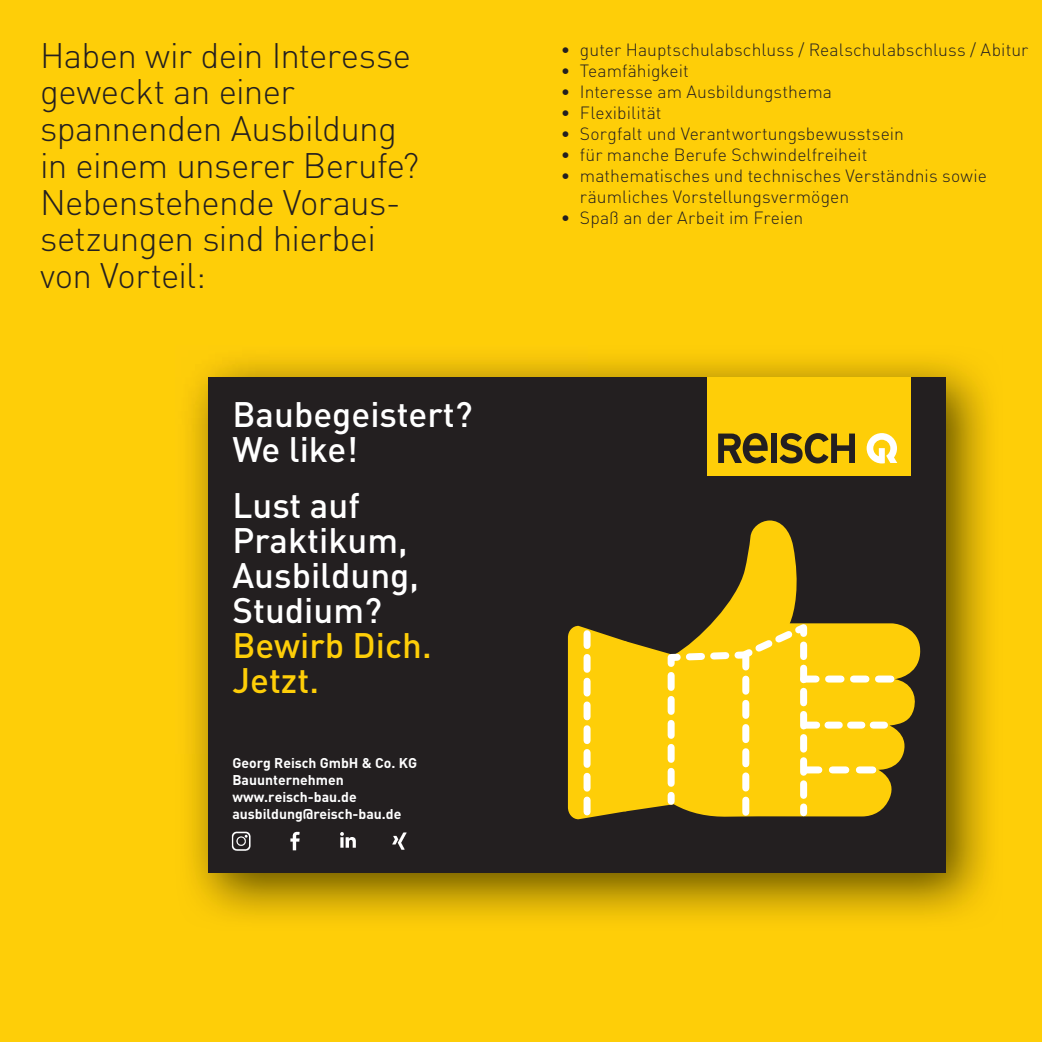
<style>
.page{position:relative;width:1042px;height:1042px;background:#fece08}
.page>*{position:absolute;margin:0;border:0;box-sizing:border-box;transform-origin:0 0}
.t1{font:300 35px/36.8px "DIN";letter-spacing:-.02em;color:#231f20}
.t2{font:500 35px/35px "DIN";color:#fff}
.t3{font:500 35px/35px "DIN";color:#fece08}
.t4{font:300 17.5px/21px "DIN";letter-spacing:.005em;color:#231f20}
.t5{font:700 14px/17px "DIN";color:#fff}
</style>
<div class="page">
<div style="left:208px;top:377px;width:738px;height:496px;background:#231f20"></div>
<div style="left:708px;top:377px;width:203px;height:99px;background:#fece08"></div>
<div style="left:771px;top:433px;width:5px;height:30px;background:#231f20"></div>
<svg style="left:779px;top:433px;width:76px;height:30px"></svg>
<svg style="left:718px;top:433px;width:50px;height:30px"></svg>
<svg style="left:866px;top:433px;width:31px;height:30px"></svg>
<svg style="left:626px;top:520px;width:295px;height:292px"></svg>
<svg style="left:664px;top:617px;width:227px;height:200px;background:#f1c821"></svg>
<svg style="left:568px;top:626px;width:58px;height:193px;background:#f2c91e"></svg>
<img style="left:232px;top:832px;width:18px;height:18px">
<img style="left:290px;top:831px;width:10px;height:20px">
<img style="left:340px;top:833px;width:16px;height:15px">
<img style="left:392px;top:833px;width:14px;height:16px">
<h1 class="t1" style="left:40px;top:36px;width:381px">Haben wir dein Interesse geweckt an einer spannenden Ausbildung in einem unserer Berufe?<br>Nebenstehende Voraus&shy;setzungen sind hierbei von Vorteil:</h1>
<p class="t4" style="left:561px;top:39px;width:469px">• guter Hauptschulabschluss / Realschulabschluss / Abitur</p>
<p class="t4" style="left:561px;top:60px;width:130px">• Teamfähigkeit</p>
<p class="t4" style="left:561px;top:81px;width:273px">• Interesse am Ausbildungsthema</p>
<p class="t4" style="left:561px;top:102px;width:102px">• Flexibilität</p>
<p class="t4" style="left:561px;top:123px;width:345px">• Sorgfalt und Verantwortungsbewusstsein</p>
<p class="t4" style="left:561px;top:144px;width:308px">• für manche Berufe Schwindelfreiheit</p>
<p class="t4" style="left:580px;top:165px;width:408px;text-indent:-19px">• mathematisches und technisches Verständnis sowie räumliches Vorstellungsvermögen</p>
<p class="t4" style="left:561px;top:207px;width:244px">• Spaß an der Arbeit im Freien</p>
<h1 class="t2" style="left:232px;top:396px;width:242px">Baubegeistert?<br>We like!</h1>
<h1 class="t2" style="left:232px;top:487px;width:188px">Lust auf<br>Praktikum,<br>Ausbildung,<br>Studium?</h1>
<h1 class="t3" style="left:232px;top:627px;width:201px">Bewirb Dich.<br>Jetzt.</h1>
<p class="t5" style="left:232px;top:754px;width:186px">Georg Reisch GmbH &amp; Co. KG<br>Bauunternehmen www.reisch-bau.de ausbildung@reisch-bau.de</p>
</div>
